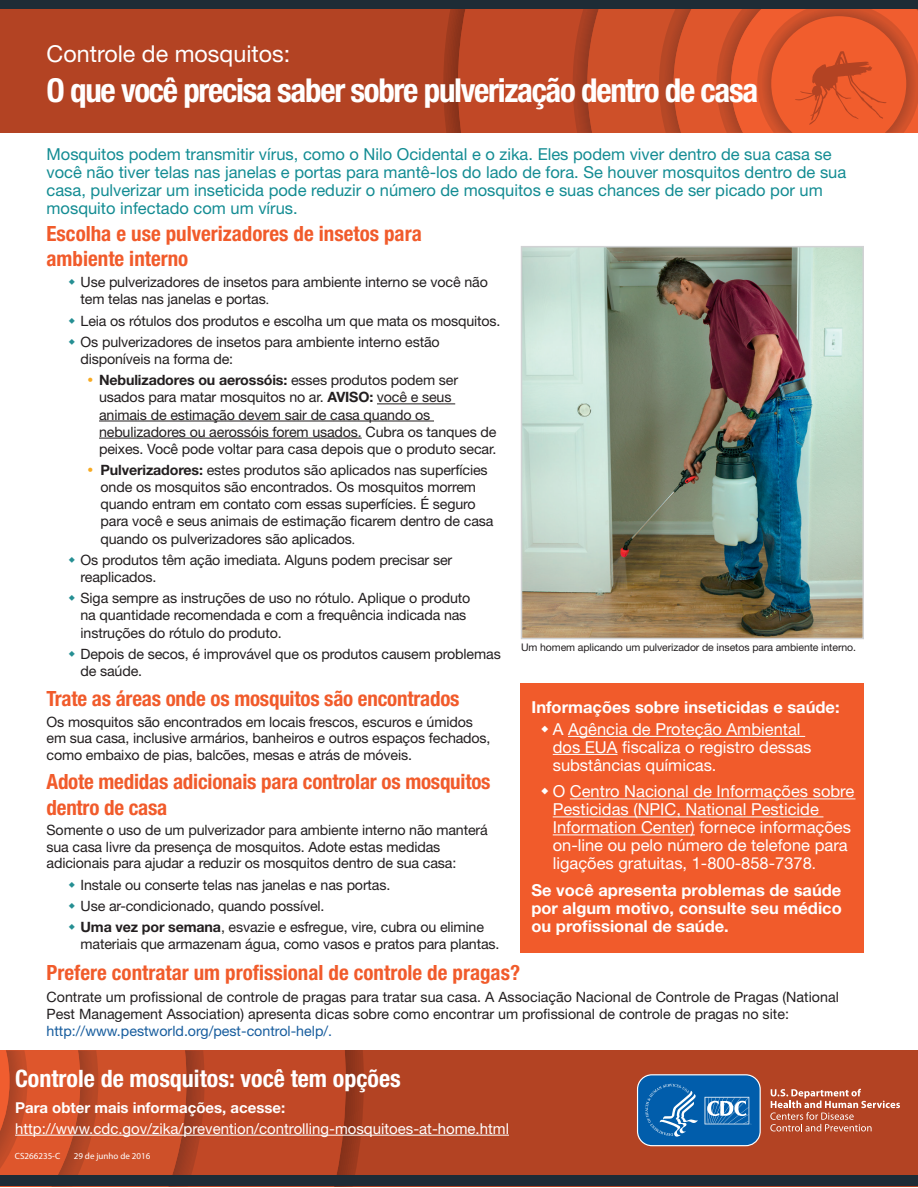
<style>
.page{position:relative;width:918px;height:1188px;background:#fff}
.page>*{position:absolute;margin:0;border:0;box-sizing:border-box;transform-origin:0 0}
.t1{font:700 condensed 33px "Helvetica Neue LT Std";letter-spacing:-.04em;color:#fff}
.t2{font:700 condensed 24px "Helvetica Neue LT Std";color:#fff}
.t3{font:23.25px "Helvetica Neue LT Std";color:#fff}
.t4{font:700 condensed 21px/25.2px "Helvetica Neue LT Std";color:#f15b2b}
.t5{font:16.5px/18px "Helvetica Neue LT Std";color:#138c93}
.t6{font:16.5px/18px "Helvetica Neue LT Std";color:#fff}
.t7{font:700 16.5px/18px "Helvetica Neue LT Std";color:#fff;text-align:justify}
.t8{font:15px "Helvetica Neue LT Std";color:#fff}
.t9{font:700 15px "Helvetica Neue LT Std";color:#fff}
.t10{font:14.25px/17.1px "Helvetica Neue LT Std";letter-spacing:-.01em;color:#231f20}
.t11{font:10.5px "Helvetica Neue LT Std";letter-spacing:-.01em;color:#231f20}
.t12{font:9px "Myriad Pro";color:#fff}
.s1{font-family:"Minion Pro"}
.s2{color:#f7aa23}
.s3{font-weight:700}
.s4{color:#175d9e}
.s5{font-size:15px}
</style>
<div class="page">
<div style="left:0;top:0;width:918px;height:133px;background:#b34323"></div>
<svg style="left:443px;top:8px;width:15px;height:125px"></svg>
<div style="left:458px;top:8px;width:115px;height:125px;background:#c14826"></div>
<svg style="left:573px;top:8px;width:14px;height:125px"></svg>
<div style="left:587px;top:8px;width:72px;height:125px;background:#ce5029"></div>
<svg style="left:659px;top:8px;width:15px;height:125px"></svg>
<svg style="left:674px;top:8px;width:244px;height:125px"></svg>
<div style="left:0;top:0;width:918px;height:8px;background:#1e2c36"></div>
<div style="left:0;top:1050px;width:918px;height:137px;background:#b34323"></div>
<svg style="left:346px;top:1050px;width:18px;height:137px"></svg>
<div style="left:205px;top:1050px;width:141px;height:137px;background:#c14826"></div>
<svg style="left:187px;top:1050px;width:18px;height:137px"></svg>
<svg style="left:0;top:1050px;width:187px;height:137px"></svg>
<div style="left:0;top:1175px;width:918px;height:11px;background:#1e2c36"></div>
<img style="left:524px;top:249px;width:337px;height:387px">
<div style="left:521px;top:246px;width:343px;height:393px;border:2px solid #d1d2d4"></div>
<div style="left:521px;top:684px;width:343px;height:269px;background:#f15b2b"></div>
<svg style="left:770px;top:1089px;width:130px;height:42px"></svg>
<svg style="left:637px;top:1074px;width:124px;height:73px"></svg>
<hr style="left:15px;top:1135px;width:494px;height:1px;background:#fff">
<hr style="left:377px;top:404px;width:78px;height:1px;background:#231f20">
<hr style="left:99px;top:421px;width:335px;height:1px;background:#231f20">
<hr style="left:99px;top:438px;width:263px;height:1px;background:#231f20">
<hr style="left:568px;top:736px;width:237px;height:1px;background:#fff">
<hr style="left:553px;top:754px;width:65px;height:1px;background:#fff">
<hr style="left:570px;top:798px;width:285px;height:1px;background:#fff">
<hr style="left:553px;top:816px;width:270px;height:1px;background:#fff">
<hr style="left:553px;top:834px;width:142px;height:1px;background:#fff">
<p class="t3" style="left:47px;top:40px;width:245px">Controle de mosquitos:</p>
<p class="t1" style="left:47px;top:70px;width:713px">O que você precisa saber sobre pulverização dentro de casa</p>
<p class="t5" style="left:47px;top:144px;width:801px">Mosquitos podem transmitir vírus, como o Nilo Ocidental e o zika. Eles podem viver dentro de sua casa se você não tiver telas nas janelas e portas para mantê-los do lado de fora. Se houver mosquitos dentro de sua casa, pulverizar um inseticida pode reduzir o número de mosquitos e suas chances de ser picado por um mosquito infectado com um vírus.</p>
<p class="t4" style="left:47px;top:220px;width:377px">Escolha e use pulverizadores de insetos para ambiente interno</p>
<p class="t10" style="left:81px;top:273px;width:409px">Use pulverizadores de insetos para ambiente interno se você não tem telas nas janelas e portas<span class="s1">.</span></p>
<p class="t10" style="left:81px;top:312px;width:421px">Leia os rótulos dos produtos e escolha um que mata os mosquitos.</p>
<p class="t10" style="left:81px;top:333px;width:361px">Os pulverizadores de insetos para ambiente interno estão disponíveis na forma de:</p>
<p class="t10" style="left:99px;top:372px;width:399px;text-indent:-12px"><span class="s2">•</span> <span class="s3">Nebulizadores ou aerossóis:</span> esses produtos podem ser usados para matar mosquitos no ar. <span class="s3">AVISO:</span> você e seus animais de estimação devem sair de casa quando os nebulizadores ou aerossóis forem usados. Cubra os tanques de peixes. Você pode voltar para casa depois que o produto secar.</p>
<p class="t10" style="left:101px;top:461px;width:394px;text-indent:-13px"><span class="s2">•</span> <span class="s3">Pulverizadores:</span> estes produtos são aplicados nas superfícies onde os mosquitos são encontrados. Os mosquitos morrem quando entram em contato com essas superfícies. É seguro para você e seus animais de estimação ficarem dentro de casa quando os pulverizadores são aplicados<span class="s1">.</span></p>
<p class="t10" style="left:81px;top:551px;width:373px">Os produtos têm ação imediata. Alguns podem precisar ser reaplicados.</p>
<p class="t10" style="left:81px;top:590px;width:391px">Siga sempre as instruções de uso no rótulo. Aplique o produto na quantidade recomendada e com a frequência indicada nas instruções do rótulo do produto.</p>
<p class="t10" style="left:81px;top:645px;width:422px">Depois de secos, é improvável que os produtos causem problemas de saúde.</p>
<p class="t4" style="left:47px;top:686px;width:415px">Trate as áreas onde os mosquitos são encontrados</p>
<p class="t10" style="left:47px;top:713px;width:446px;line-height:16.5px">Os mosquitos são encontrados em locais frescos, escuros e úmidos em sua casa, inclusive armários, banheiros e outros espaços fechados, como embaixo de pias, balcões, mesas e atrás de móveis.</p>
<p class="t4" style="left:47px;top:769px;width:446px">Adote medidas adicionais para controlar os mosquitos dentro de casa</p>
<p class="t10" style="left:47px;top:822px;width:443px;line-height:16.5px">Somente o uso de um pulverizador para ambiente interno não manterá sua casa livre da presença de mosquitos. Adote estas medidas adicionais para ajudar a reduzir os mosquitos dentro de sua casa:</p>
<p class="t10" style="left:81px;top:876px;width:311px">Instale ou conserte telas nas janelas e nas portas.</p>
<p class="t10" style="left:81px;top:897px;width:246px">Use ar-condicionado, quando possível.</p>
<p class="t10" style="left:81px;top:919px;width:421px"><span class="s3">Uma vez por semana</span>, esvazie e esfregue, vire, cubra ou elimine materiais que armazenam água, como vasos e pratos para plantas.</p>
<p class="t4" style="left:47px;top:960px;width:475px">Prefere contratar um profissional de controle de pragas?</p>
<p class="t10" style="left:47px;top:988px;width:794px">Contrate um profissional de controle de pragas para tratar sua casa. A Associação Nacional de Controle de Pragas (National<br>Pest Management Association) apresenta dicas sobre como encontrar um profissional de controle de pragas no site: <span class="s4">http://www.pestworld.org/pest-control-help/.</span></p>
<p class="t11" style="left:521px;top:641px;width:337px">Um homem aplicando um pulverizador de insetos para ambiente interno.</p>
<p class="t7" style="left:531px;top:697px;width:310px">Informações sobre inseticidas e saúde:</p>
<p class="t6" style="left:553px;top:720px;width:260px">A Agência de Proteção Ambiental dos EUA fiscaliza o registro dessas substâncias químicas.</p>
<p class="t6" style="left:553px;top:782px;width:303px">O Centro Nacional de Informações sobre Pesticidas (NPIC, National Pesticide Information Center) fornece informações on-line ou pelo número de telefone para ligações gratuitas, 1-800-858-7378<span class="s5">.</span></p>
<p class="t7" style="left:531px;top:881px;width:312px">Se você apresenta problemas de saúde por algum motivo, consulte seu médico ou profissional de saúde.</p>
<p class="t2" style="left:15px;top:1064px;width:387px">Controle de mosquitos: você tem opções</p>
<p class="t9" style="left:15px;top:1098px;width:272px">Para obter mais informações, acesse:</p>
<p class="t8" style="left:15px;top:1119px;width:495px">http://www.cdc.gov/zika/prevention/controlling-mosquitoes-at-home.html</p>
<p class="t12" style="left:15px;top:1150px;width:47px">CS266235-C</p>
<p class="t12" style="left:74px;top:1150px;width:78px">29 de junho de 2016</p>
</div>
